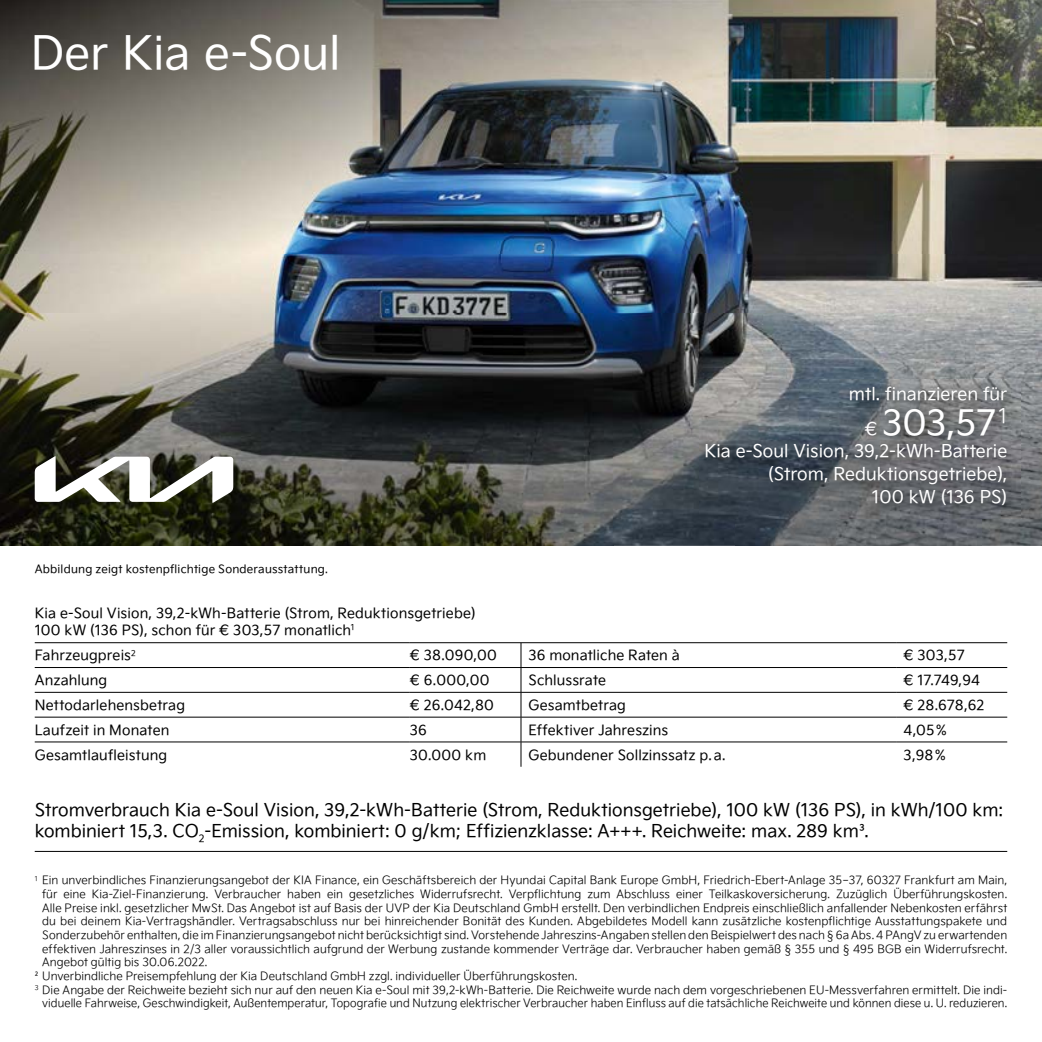
<style>
.page{position:relative;width:1042px;height:1042px;background:#fff}
.page>*{position:absolute;margin:0;border:0;box-sizing:border-box;transform-origin:0 0}
.t1{font:45.5px "Kia Signature OTF Regular";color:#fff}
.t2{font:35px "Kia Signature OTF Regular";color:#fff}
.t3{font:17.5px/21px "Kia Signature OTF Regular";color:#000}
.t4{font:17.5px/22.8px "Kia Signature OTF Regular";color:#fff;text-align:right}
.t5{font:14px/16.8px "Kia Signature OTF Regular";letter-spacing:.01em;color:#000}
.t6{font:11.38px "Kia Signature OTF Light";letter-spacing:.005em;color:#000}
.t7{font:11.38px "Kia Signature OTF Regular";letter-spacing:.02em;color:#000}
.s1{font-size:17.5px}
</style>
<div class="page">
<img style="left:0;top:313px;width:613px;height:233px">
<img style="left:613px;top:313px;width:429px;height:116px">
<img style="left:613px;top:429px;width:122px;height:117px">
<img style="left:981px;top:429px;width:61px;height:117px">
<img style="left:735px;top:518px;width:246px;height:28px">
<img style="left:0;top:0;width:1042px;height:313px">
<img style="left:1041px;top:254px;width:1px;height:59px">
<img style="left:699px;top:380px;width:321px;height:138px">
<svg style="left:35px;top:456px;width:198px;height:47px"></svg>
<hr style="left:35px;top:851px;width:972px;height:1px;background:#000">
<hr style="left:35px;top:642px;width:375px;height:1px;background:#000">
<hr style="left:410px;top:642px;width:111px;height:1px;background:#000">
<hr style="left:521px;top:642px;width:375px;height:1px;background:#000">
<hr style="left:896px;top:642px;width:111px;height:1px;background:#000">
<hr style="left:35px;top:667px;width:375px;height:1px;background:#000">
<hr style="left:410px;top:667px;width:111px;height:1px;background:#000">
<hr style="left:521px;top:667px;width:375px;height:1px;background:#000">
<hr style="left:896px;top:667px;width:111px;height:1px;background:#000">
<hr style="left:35px;top:692px;width:375px;height:1px;background:#000">
<hr style="left:410px;top:692px;width:111px;height:1px;background:#000">
<hr style="left:521px;top:692px;width:375px;height:1px;background:#000">
<hr style="left:896px;top:692px;width:111px;height:1px;background:#000">
<hr style="left:35px;top:717px;width:375px;height:1px;background:#000">
<hr style="left:410px;top:717px;width:111px;height:1px;background:#000">
<hr style="left:521px;top:717px;width:375px;height:1px;background:#000">
<hr style="left:896px;top:717px;width:111px;height:1px;background:#000">
<hr style="left:35px;top:741px;width:375px;height:1px;background:#000">
<hr style="left:410px;top:741px;width:111px;height:1px;background:#000">
<hr style="left:521px;top:741px;width:375px;height:1px;background:#000">
<svg style="left:521px;top:643px;width:1px;height:124px"></svg>
<hr style="left:896px;top:741px;width:111px;height:1px;background:#000">
<h1 class="t1" style="left:31px;top:19px;width:311px">Der Kia e-Soul</h1>
<p class="t7" style="left:35px;top:560px;width:295px">Abbildung zeigt kostenpflichtige Sonderausstattung.</p>
<p class="t5" style="left:35px;top:603px;width:442px">Kia e-Soul Vision, 39,2-kWh-Batterie (Strom, Reduktionsgetriebe)<br>100 kW (136 PS), schon f쏗r 씲 303,57 monatlich<sup>1</sup></p>
<h3 class="t4" style="left:849px;top:381px;width:160px">mtl. 쏾nanzieren f쏗r</h3>
<h2 class="t2" style="left:865px;top:396px;width:144px"><span class="s1">씲</span> 303,57<sup>1</sup></h2>
<h3 class="t4" style="left:704px;top:439px;width:304px">Kia e-Soul Vision, 39,2-kWh- Batterie (Strom, Reduktionsgetriebe),<br>100 kW (136 PS)</h3>
<p class="t5" style="left:35px;top:646px;width:103px">Fahrzeugpreis<sup>2</sup></p>
<p class="t5" style="left:410px;top:646px;width:89px">씲 38.090,00</p>
<p class="t5" style="left:528px;top:646px;width:153px">36 monatliche Raten 쌽</p>
<p class="t5" style="left:903px;top:646px;width:63px">씲 303,57</p>
<p class="t5" style="left:35px;top:671px;width:74px">Anzahlung</p>
<p class="t5" style="left:410px;top:671px;width:81px">씲 6.000,00</p>
<p class="t5" style="left:528px;top:671px;width:79px">Schlussrate</p>
<p class="t5" style="left:903px;top:671px;width:78px">씲 17.749,94</p>
<p class="t5" style="left:35px;top:696px;width:152px">Nettodarlehensbetrag</p>
<p class="t5" style="left:410px;top:696px;width:85px">씲 26.042,80</p>
<p class="t5" style="left:528px;top:696px;width:99px">Gesamtbetrag</p>
<p class="t5" style="left:903px;top:696px;width:82px">씲 28.678,62</p>
<p class="t5" style="left:35px;top:720px;width:136px">Laufzeit in Monaten</p>
<p class="t5" style="left:410px;top:720px;width:18px">36</p>
<p class="t5" style="left:528px;top:720px;width:141px">Effektiver Jahreszins</p>
<p class="t5" style="left:903px;top:720px;width:45px">4,05 %</p>
<p class="t5" style="left:35px;top:745px;width:134px">Gesamtlaufleistung</p>
<p class="t5" style="left:410px;top:745px;width:78px">30.000 km</p>
<p class="t5" style="left:528px;top:745px;width:198px">Gebundener Sollzinssatz p. a.</p>
<p class="t5" style="left:903px;top:745px;width:44px">3,98 %</p>
<h3 class="t3" style="left:35px;top:798px;width:970px">Stromverbrauch Kia e-Soul Vision, 39,2-kWh-Batterie (Strom, Reduktionsgetriebe), 100 kW (136 PS), in kWh/100 km: kombiniert 15,3. CO<sub>2</sub>-Emission, kombiniert: 0 g/km; Ef쏾zienzklasse: A+++. Reichweite: max. 289 km³.</h3>
<p class="t6" style="left:35px;top:872px;width:974px"><sup>1</sup> Ein unverbindliches Finanzierungsangebot der KIA Finance, ein Geschäftsbereich der Hyundai Capital Bank Europe GmbH, Friedrich-Ebert-Anlage 35-37, 60327 Frankfurt am Main,</p>
<p class="t6" style="left:42px;top:886px;width:966px">für eine Kia-Ziel-Finanzierung. Verbraucher haben ein gesetzliches Widerrufsrecht. Verpflichtung zum Abschluss einer Teilkaskoversicherung. Zuzüglich Überführungskosten.</p>
<p class="t6" style="left:42px;top:899px;width:966px">Alle Preise inkl. gesetzlicher MwSt. Das Angebot ist auf Basis der UVP der Kia Deutschland GmbH erstellt. Den verbindlichen Endpreis einschließlich anfallender Nebenkosten erfährst</p>
<p class="t6" style="left:42px;top:913px;width:966px">du bei deinem Kia-Vertragshändler. Vertragsabschluss nur bei hinreichender Bonität des Kunden. Abgebildetes Modell kann zusätzliche kostenpflichtige Ausstattungspakete und</p>
<p class="t6" style="left:42px;top:927px;width:966px">Sonderzubehör enthalten, die im Finanzierungsangebot nicht berücksichtigt sind. Vorstehende Jahreszins-Angaben stellen den Beispielwert des nach § 6a Abs. 4 PAngV zu erwartenden</p>
<p class="t6" style="left:42px;top:940px;width:966px">effektiven Jahreszinses in 2/3 aller voraussichtlich aufgrund der Werbung zustande kommender Verträge dar. Verbraucher haben gemäß § 355 und § 495 BGB ein Widerrufsrecht.</p>
<p class="t6" style="left:42px;top:954px;width:167px">Angebot gültig bis 30.06.2022.</p>
<p class="t6" style="left:35px;top:968px;width:544px">² Unverbindliche Preisempfehlung der Kia Deutschland GmbH zzgl. individueller Überführungskosten.</p>
<p class="t6" style="left:35px;top:981px;width:974px"><sup>3</sup> Die Angabe der Reichweite bezieht sich nur auf den neuen Kia e-Soul mit 39,2-kWh-Batterie. Die Reichweite wurde nach dem vorgeschriebenen EU-Messverfahren ermittelt. Die indi-</p>
<p class="t6" style="left:42px;top:995px;width:966px">viduelle Fahrweise, Geschwindigkeit, Außentemperatur, Topografie und Nutzung elektrischer Verbraucher haben Einfluss auf die tatsächliche Reichweite und können diese u. U. reduzieren.</p>
</div>
